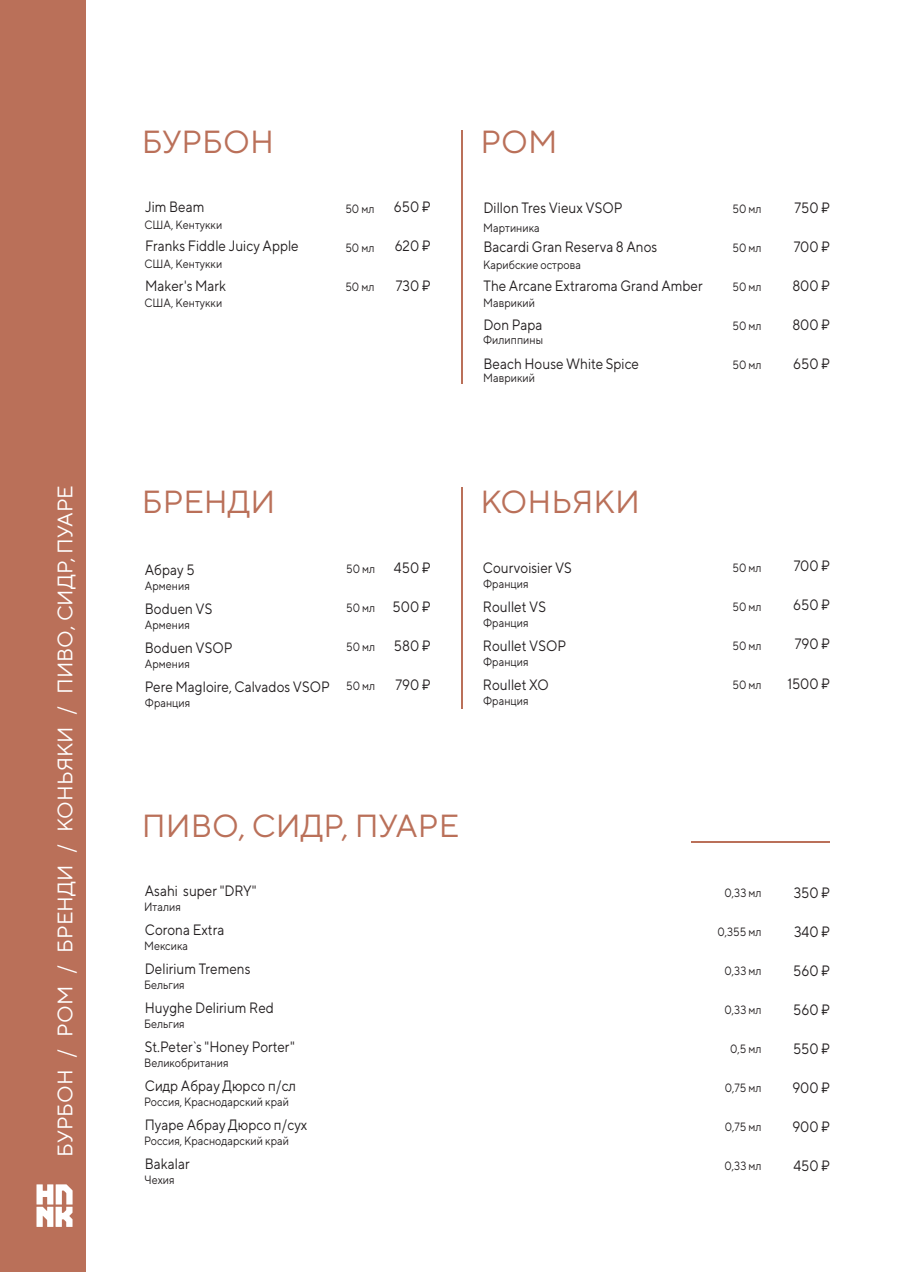
<style>
.page{position:relative;width:902px;height:1272px;background:#fff}
.page>*{position:absolute;margin:0;border:0;box-sizing:border-box;transform-origin:0 0}
.t1{font:31.95px "TT Norms";color:#ba7059}
.t2{font:21px "TT Norms";color:#fff}
.t3{font:15px "TT Norms";color:#231f20;scale:.9 1}
.t4{font:12px "TT Norms";color:#231f20;scale:.9 1}
</style>
<div class="page">
<div style="left:0;top:0;width:85px;height:1271px;background:#ba7059"></div>
<svg style="left:36px;top:1184px;width:37px;height:42px"></svg>
<hr style="left:461px;top:130px;width:2px;height:254px;background:#ba7059">
<hr style="left:461px;top:487px;width:2px;height:221px;background:#ba7059">
<hr style="left:691px;top:840px;width:138px;height:2px;background:#ba7059">
<h2 class="t2" style="left:52px;top:1156px;width:673px;rotate:-90deg">БУРБОН / РОМ / БРЕНДИ / КОНЬЯКИ / ПИВО, СИДР, ПУАРЕ</h2>
<h1 class="t1" style="left:142px;top:122px;width:134px">БУРБОН</h1>
<h1 class="t1" style="left:480px;top:122px;width:78px">РОМ</h1>
<p class="t3" style="left:145px;top:198px;width:67px">Jim Beam</p>
<p class="t3" style="left:145px;top:237px;width:172px">Franks Fiddle Juicy Apple</p>
<p class="t3" style="left:145px;top:276px;width:91px">Maker's Mark</p>
<p class="t4" style="left:144px;top:217px;width:88px">США, Кентукки</p>
<p class="t4" style="left:144px;top:256px;width:88px">США, Кентукки</p>
<p class="t4" style="left:144px;top:295px;width:88px">США, Кентукки</p>
<p class="t4" style="left:345px;top:201px;width:34px">50 мл</p>
<p class="t4" style="left:345px;top:240px;width:34px">50 мл</p>
<p class="t4" style="left:345px;top:279px;width:34px">50 мл</p>
<p class="t3" style="left:394px;top:198px;width:43px">650 ₽</p>
<p class="t3" style="left:394px;top:237px;width:42px">620 ₽</p>
<p class="t3" style="left:396px;top:276px;width:40px">730 ₽</p>
<p class="t3" style="left:483px;top:198px;width:156px">Dillon Tres Vieux VSOP</p>
<p class="t3" style="left:483px;top:237px;width:195px">Bacardi Gran Reserva 8 Anos</p>
<p class="t3" style="left:483px;top:276px;width:245px">The Arcane Extraroma Grand Amber</p>
<p class="t3" style="left:483px;top:315px;width:67px">Don Papa</p>
<p class="t3" style="left:483px;top:354px;width:174px">Beach House White Spice</p>
<p class="t4" style="left:483px;top:220px;width:64px">Мартиника</p>
<p class="t4" style="left:483px;top:258px;width:110px">Карибские острова</p>
<p class="t4" style="left:483px;top:295px;width:59px">Маврикий</p>
<p class="t4" style="left:483px;top:333px;width:68px">Филиппины</p>
<p class="t4" style="left:483px;top:370px;width:59px">Маврикий</p>
<p class="t4" style="left:732px;top:201px;width:34px">50 мл</p>
<p class="t4" style="left:732px;top:240px;width:34px">50 мл</p>
<p class="t4" style="left:732px;top:279px;width:34px">50 мл</p>
<p class="t4" style="left:732px;top:318px;width:34px">50 мл</p>
<p class="t4" style="left:732px;top:357px;width:34px">50 мл</p>
<p class="t3" style="left:794px;top:198px;width:41px">750 ₽</p>
<p class="t3" style="left:793px;top:237px;width:42px">700 ₽</p>
<p class="t3" style="left:792px;top:276px;width:44px">800 ₽</p>
<p class="t3" style="left:792px;top:315px;width:44px">800 ₽</p>
<p class="t3" style="left:793px;top:354px;width:43px">650 ₽</p>
<h1 class="t1" style="left:142px;top:482px;width:135px">БРЕНДИ</h1>
<p class="t3" style="left:145px;top:560px;width:57px">Абрау 5</p>
<p class="t3" style="left:145px;top:599px;width:77px">Boduen VS</p>
<p class="t3" style="left:145px;top:638px;width:99px">Boduen VSOP</p>
<p class="t3" style="left:145px;top:677px;width:207px">Pere Magloire, Calvados VSOP</p>
<p class="t4" style="left:145px;top:578px;width:51px">Армения</p>
<p class="t4" style="left:145px;top:617px;width:51px">Армения</p>
<p class="t4" style="left:145px;top:656px;width:51px">Армения</p>
<p class="t4" style="left:145px;top:695px;width:52px">Франция</p>
<p class="t4" style="left:346px;top:561px;width:34px">50 мл</p>
<p class="t4" style="left:346px;top:600px;width:34px">50 мл</p>
<p class="t4" style="left:346px;top:639px;width:34px">50 мл</p>
<p class="t4" style="left:346px;top:678px;width:34px">50 мл</p>
<p class="t3" style="left:394px;top:558px;width:43px">450 ₽</p>
<p class="t3" style="left:392px;top:597px;width:44px">500 ₽</p>
<p class="t3" style="left:394px;top:636px;width:43px">580 ₽</p>
<p class="t3" style="left:395px;top:675px;width:41px">790 ₽</p>
<h1 class="t1" style="left:480px;top:482px;width:161px">КОНЬЯКИ</h1>
<p class="t3" style="left:483px;top:559px;width:100px">Courvoisier VS</p>
<p class="t3" style="left:483px;top:598px;width:72px">Roullet VS</p>
<p class="t3" style="left:483px;top:637px;width:94px">Roullet VSOP</p>
<p class="t3" style="left:483px;top:676px;width:75px">Roullet XO</p>
<p class="t4" style="left:483px;top:576px;width:52px">Франция</p>
<p class="t4" style="left:483px;top:615px;width:52px">Франция</p>
<p class="t4" style="left:483px;top:654px;width:52px">Франция</p>
<p class="t4" style="left:483px;top:693px;width:52px">Франция</p>
<h1 class="t1" style="left:142px;top:805px;width:319px">ПИВО, СИДР, ПУАРЕ</h1>
<p class="t3" style="left:145px;top:881px;width:125px">Asahi super "DRY"</p>
<p class="t3" style="left:145px;top:920px;width:90px">Сorona Extra</p>
<p class="t3" style="left:145px;top:959px;width:119px">Delirium Tremens</p>
<p class="t3" style="left:145px;top:998px;width:145px">Huyghe Delirium Red</p>
<p class="t3" style="left:145px;top:1037px;width:168px">St.Peter`s "Honey Porter"</p>
<p class="t3" style="left:145px;top:1076px;width:170px">Сидр Абрау Дюрсо п/сл</p>
<p class="t3" style="left:145px;top:1115px;width:182px">Пуаре Абрау Дюрсо п/сух</p>
<p class="t3" style="left:145px;top:1154px;width:51px">Bakalar</p>
<p class="t4" style="left:144px;top:899px;width:42px">Италия</p>
<p class="t4" style="left:144px;top:938px;width:50px">Мексика</p>
<p class="t4" style="left:144px;top:977px;width:47px">Бельгия</p>
<p class="t4" style="left:144px;top:1016px;width:47px">Бельгия</p>
<p class="t4" style="left:144px;top:1055px;width:95px">Великобритания</p>
<p class="t4" style="left:144px;top:1094px;width:162px">Россия, Краснодарский край</p>
<p class="t4" style="left:144px;top:1133px;width:162px">Россия, Краснодарский край</p>
<p class="t4" style="left:144px;top:1172px;width:35px">Чехия</p>
<p class="t4" style="left:732px;top:560px;width:34px">50 мл</p>
<p class="t4" style="left:732px;top:599px;width:34px">50 мл</p>
<p class="t4" style="left:732px;top:638px;width:34px">50 мл</p>
<p class="t4" style="left:732px;top:677px;width:34px">50 мл</p>
<p class="t3" style="left:793px;top:557px;width:42px">700 ₽</p>
<p class="t3" style="left:793px;top:596px;width:43px">650 ₽</p>
<p class="t3" style="left:794px;top:635px;width:41px">790 ₽</p>
<p class="t3" style="left:787px;top:674px;width:49px">1500 ₽</p>
<p class="t4" style="left:724px;top:884px;width:42px">0,33 мл</p>
<p class="t4" style="left:717px;top:923px;width:50px">0,355 мл</p>
<p class="t4" style="left:724px;top:962px;width:42px">0,33 мл</p>
<p class="t4" style="left:724px;top:1001px;width:42px">0,33 мл</p>
<p class="t4" style="left:730px;top:1040px;width:36px">0,5 мл</p>
<p class="t4" style="left:724px;top:1079px;width:42px">0,75 мл</p>
<p class="t4" style="left:724px;top:1118px;width:42px">0,75 мл</p>
<p class="t4" style="left:724px;top:1157px;width:42px">0,33 мл</p>
<p class="t3" style="left:793px;top:883px;width:42px">350 ₽</p>
<p class="t3" style="left:794px;top:922px;width:42px">340 ₽</p>
<p class="t3" style="left:793px;top:961px;width:43px">560 ₽</p>
<p class="t3" style="left:793px;top:1000px;width:43px">560 ₽</p>
<p class="t3" style="left:793px;top:1039px;width:43px">550 ₽</p>
<p class="t3" style="left:792px;top:1078px;width:44px">900 ₽</p>
<p class="t3" style="left:792px;top:1117px;width:44px">900 ₽</p>
<p class="t3" style="left:793px;top:1156px;width:43px">450 ₽</p>
</div>
